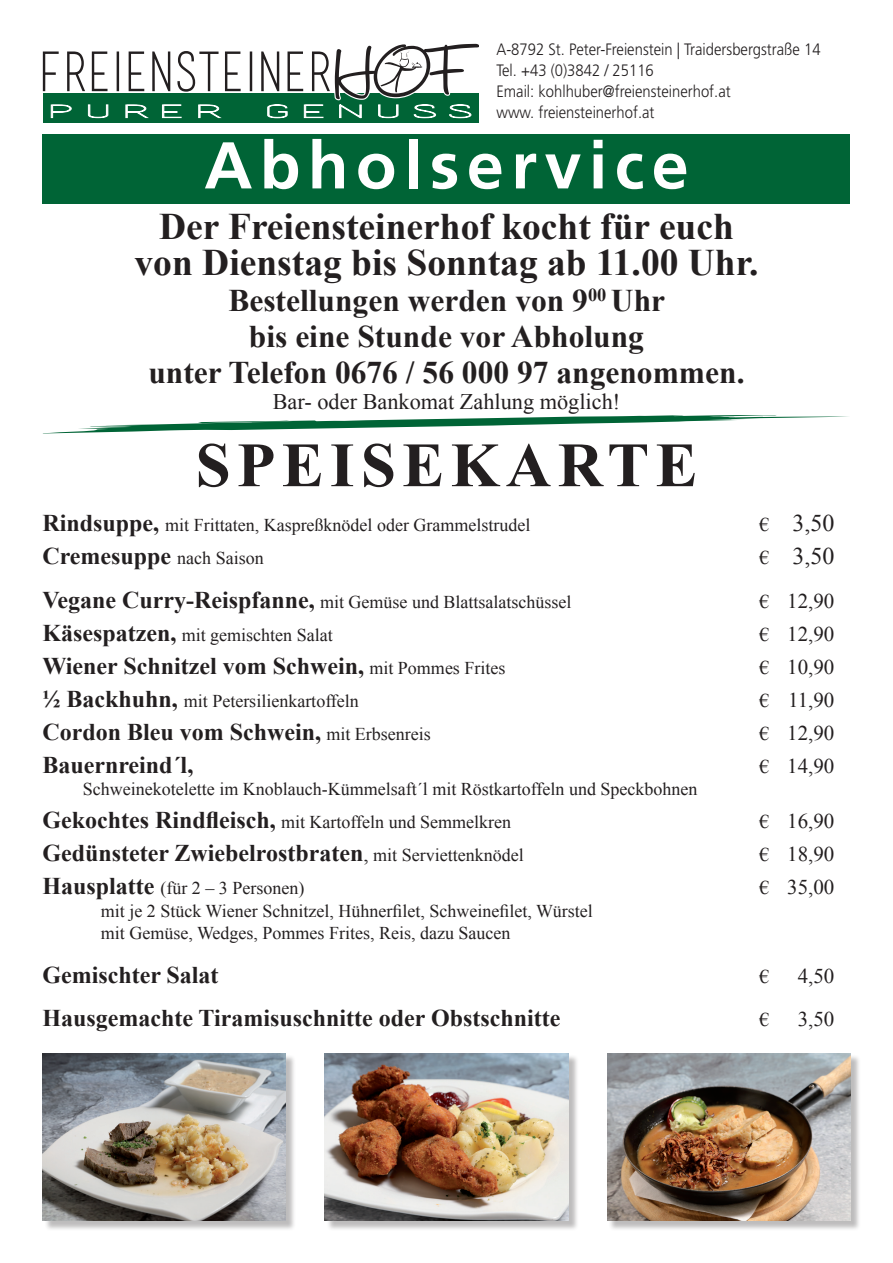
<style>
.page{position:relative;width:893px;height:1263px;background:#fff}
.page>*{position:absolute;margin:0;border:0;box-sizing:border-box;transform-origin:0 0}
.t1{font:700 66px "Frutiger";letter-spacing:.11em;color:#fff}
.t2{font:700 63px "Times New Roman";letter-spacing:.1em;color:#231f20}
.t3{font:700 37.5px/36px "Times New Roman";color:#231f20;text-align:center}
.t4{font:700 31.5px/36px "Times New Roman";color:#231f20;text-align:center}
.t5{font:700 24px "Times New Roman";color:#231f20}
.t6{font:24px "Times New Roman";color:#231f20}
.t7{font:22.35px "Times New Roman";color:#231f20}
.t8{font:21px "Times New Roman";color:#231f20}
.t9{font:19.5px "Times New Roman";color:#231f20}
.t10{font:18px/33px "Times New Roman";color:#231f20}
.t11{font:300 16.5px/21px "Frutiger";color:#231f20;scale:.9 1}
.s1{font-weight:700;font-size:24px}
.s2{font-size:19.5px}
.s3{font-weight:400;font-size:18px}
.s4{font-weight:400;font-size:21px}
</style>
<div class="page">
<div style="left:43px;top:134px;width:807px;height:70px;background:#006436"></div>
<svg style="left:49px;top:415px;width:799px;height:18px"></svg>
<div style="left:43px;top:94px;width:435px;height:29px;background:#006436"></div>
<svg style="left:43px;top:43px;width:435px;height:75px"></svg>
<div style="left:44px;top:1054px;width:253px;height:177px;background:#231f20;opacity:.3"></div>
<img style="left:43px;top:1053px;width:243px;height:167px">
<div style="left:326px;top:1054px;width:253px;height:177px;background:#231f20;opacity:.3"></div>
<img style="left:325px;top:1053px;width:243px;height:167px">
<div style="left:608px;top:1054px;width:253px;height:177px;background:#231f20;opacity:.3"></div>
<img style="left:607px;top:1053px;width:243px;height:167px">
<p class="t11" style="left:496px;top:39px;width:362px">A-8792 St. Peter-Freienstein | Traidersbergstraße 14<br>Tel. +43 (0)3842 / 25116<br>Email: kohlhuber@freiensteinerhof.at<br>www. freiensteinerhof.at</p>
<h1 class="t1" style="left:204px;top:127px;width:486px">Abholservice</h1>
<h3 class="t3" style="left:135px;top:208px;width:625px">Der Freiensteinerhof kocht für euch von Dienstag bis Sonntag ab 11.00 Uhr.</h3>
<h3 class="t4" style="left:148px;top:282px;width:598px">Bestellungen werden von 9<sup>00</sup> Uhr<br>bis eine Stunde vor Abholung<br>unter Telefon 0676 / 56 000 97 angenommen.</h3>
<p class="t7" style="left:273px;top:386px;width:349px">Bar- oder Bankomat Zahlung möglich!</p>
<h2 class="t2" style="left:196px;top:421px;width:305px">Speisekart</h2>
<h2 class="t2" style="left:655px;top:421px;width:44px">e</h2>
<p class="t10" style="left:42px;top:508px;width:490px"><span class="s1">Rindsuppe,</span> mit Frittaten, Kaspreßknödel oder Grammelstrudel</p>
<h3 class="t6" style="left:759px;top:507px;width:77px"><span class="s2">€</span> 3,50</h3>
<h3 class="t5" style="left:42px;top:540px;width:223px">Cremesuppe <span class="s3">nach Saison</span></h3>
<h3 class="t6" style="left:759px;top:540px;width:76px"><span class="s2">€</span> 3,50</h3>
<p class="t10" style="left:42px;top:585px;width:531px"><span class="s1">Vegane Curry-Reispfanne,</span> mit Gemüse und Blattsalatschüssel</p>
<p class="t8" style="left:759px;top:586px;width:76px"><span class="s2">€</span> 12,90</p>
<p class="t10" style="left:42px;top:618px;width:292px"><span class="s1">Käsespatzen,</span> mit gemischten Salat</p>
<p class="t8" style="left:759px;top:619px;width:76px"><span class="s2">€</span> 12,90</p>
<h3 class="t5" style="left:42px;top:649px;width:465px">Wiener Schnitzel vom Schwein, <span class="s3">mit Pommes Frites</span></h3>
<p class="t8" style="left:759px;top:652px;width:76px"><span class="s2">€</span> 10,90</p>
<p class="t10" style="left:42px;top:684px;width:318px"><span class="s1">½ Backhuhn,</span> mit Petersilienkartoffeln</p>
<p class="t8" style="left:759px;top:685px;width:76px"><span class="s2">€</span> 11,90</p>
<h3 class="t5" style="left:42px;top:715px;width:390px">Cordon Bleu vom Schwein, <span class="s3">mit Erbsenreis</span></h3>
<p class="t8" style="left:759px;top:718px;width:76px"><span class="s2">€</span> 12,90</p>
<h3 class="t5" style="left:42px;top:748px;width:152px">Bauernreind´l,</h3>
<p class="t8" style="left:759px;top:751px;width:76px"><span class="s2">€</span> 14,90</p>
<p class="t10" style="left:42px;top:772px;width:657px;text-indent:41px">Schweinekotelette im Knoblauch-Kümmelsaft´l mit Röstkartoffeln und Speckbohnen<br><span class="s1">Gekochtes Rindfleisch,</span> mit Kartoffeln und Semmelkren</p>
<p class="t8" style="left:759px;top:807px;width:76px"><span class="s2">€</span> 16,90</p>
<h3 class="t5" style="left:42px;top:837px;width:483px">Gedünsteter Zwiebelrostbraten<span class="s4">,</span> <span class="s3">mit Serviettenknödel</span></h3>
<p class="t8" style="left:759px;top:840px;width:76px"><span class="s2">€</span> 18,90</p>
<p class="t10" style="left:42px;top:871px;width:263px"><span class="s1">Hausplatte</span> (für 2 – 3 Personen)</p>
<p class="t8" style="left:759px;top:873px;width:76px"><span class="s2">€</span> 35,00</p>
<p class="t10" style="left:101px;top:899px;width:494px;line-height:22.5px">mit je 2 Stück Wiener Schnitzel, Hühnerfilet, Schweinefilet, Würstel mit Gemüse, Wedges, Pommes Frites, Reis, dazu Saucen</p>
<h3 class="t5" style="left:42px;top:958px;width:178px">Gemischter Salat</h3>
<p class="t9" style="left:759px;top:963px;width:11px">€</p>
<p class="t8" style="left:798px;top:961px;width:38px">4,50</p>
<h3 class="t5" style="left:42px;top:1002px;width:520px">Hausgemachte Tiramisuschnitte oder Obstschnitte</h3>
<p class="t9" style="left:759px;top:1006px;width:11px">€</p>
<p class="t8" style="left:798px;top:1005px;width:38px">3,50</p>
</div>
